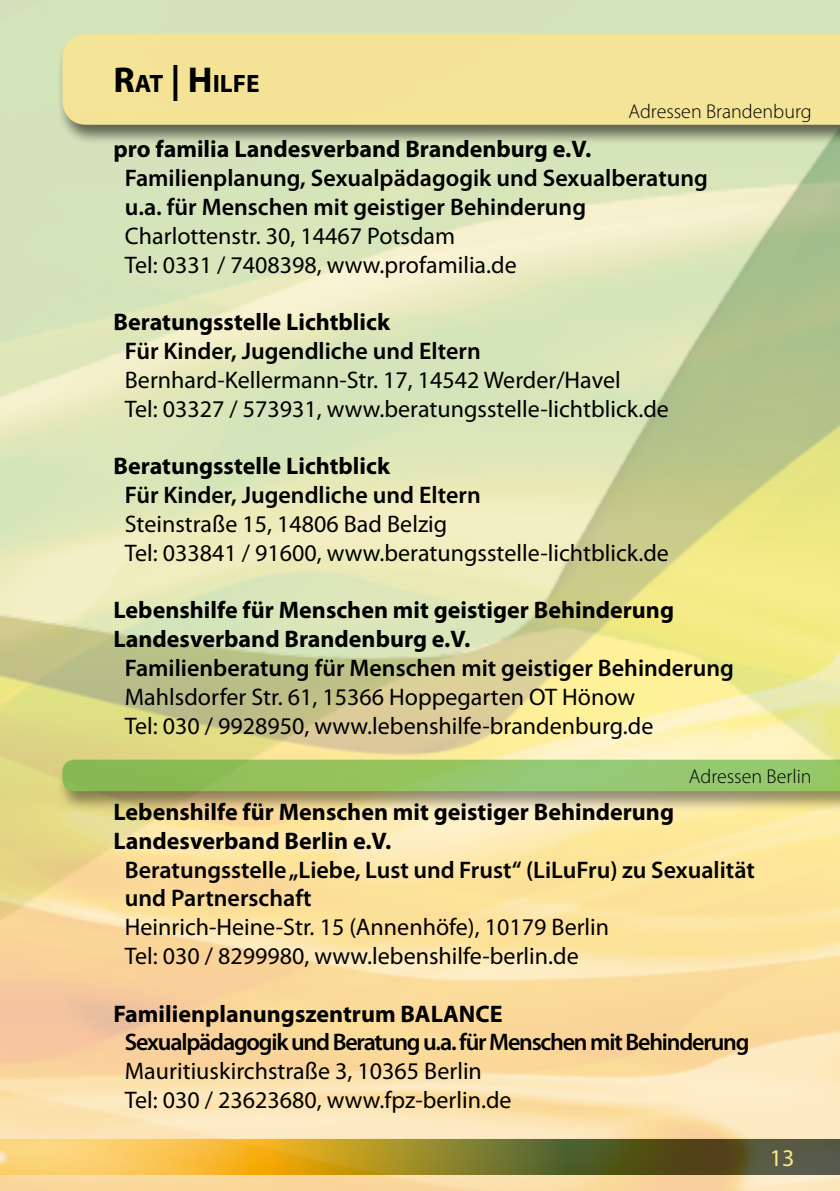
<style>
.page{position:relative;width:840px;height:1191px;background:#fff}
.page>*{position:absolute;margin:0;border:0;box-sizing:border-box;transform-origin:0 0}
.Überschriften2{font:700 25.2px "Myriad Pro";color:#000}
.t1{font:24px "Myriad Pro";color:#000}
.t2{font:600 24px/28.8px "Myriad Pro";color:#000}
.t3{font:700 24px "Myriad Pro";color:#000}
.t4{font:600 24px "Myriad Pro";letter-spacing:-.05em;color:#000}
.t5{font:24px "Myriad Pro";color:#ffe48c}
.t6{font:300 20px "Myriad Pro";color:#000}
.s1{font-size:36px}
</style>
<div class="page">
<img style="left:0;top:67px;width:839px;height:1124px">
<div style="left:58px;top:34px;width:781px;height:112px;background:#000;opacity:.75"></div>
<div style="left:62px;top:34px;width:777px;height:91px;background:#f4e497"></div>
<div style="left:58px;top:759px;width:781px;height:52px;background:#000;opacity:.75"></div>
<svg style="left:62px;top:759px;width:777px;height:32px;background:#95c365"></svg>
<p class="Überschriften2" style="left:113px;top:67px;width:147px"><span class="s1">R</span>at <span class="s1">| H</span>ilfe</p>
<p class="t6" style="left:628px;top:99px;width:184px">Adressen Brandenburg</p>
<p class="t3" style="left:113px;top:134px;width:479px">pro familia Landesverband Brandenburg e.V.</p>
<p class="t2" style="left:125px;top:163px;width:584px">Familienplanung, Sexualpädagogik und Sexualberatung</p>
<p class="t2" style="left:125px;top:192px;width:462px">u.a. für Menschen mit geistiger Behinderung</p>
<p class="t1" style="left:125px;top:221px;width:331px">Charlottenstr. 30, 14467 Potsdam</p>
<p class="t1" style="left:125px;top:250px;width:393px">Tel: 0331 / 7408398, www.profamilia.de</p>
<p class="t3" style="left:113px;top:306px;width:278px">Beratungsstelle Lichtblick</p>
<p class="t2" style="left:125px;top:336px;width:357px">Für Kinder, Jugendliche und Eltern</p>
<p class="t1" style="left:125px;top:365px;width:497px">Bernhard-Kellermann-Str. 17, 14542 Werder/Havel</p>
<p class="t1" style="left:125px;top:394px;width:545px">Tel: 03327 / 573931, www.beratungsstelle-lichtblick.de</p>
<p class="t3" style="left:113px;top:450px;width:278px">Beratungsstelle Lichtblick</p>
<p class="t2" style="left:125px;top:480px;width:357px">Für Kinder, Jugendliche und Eltern</p>
<p class="t1" style="left:125px;top:509px;width:324px">Steinstraße 15, 14806 Bad Belzig</p>
<p class="t1" style="left:125px;top:538px;width:545px">Tel: 033841 / 91600, www.beratungsstelle-lichtblick.de</p>
<p class="t3" style="left:113px;top:594px;width:561px">Lebenshilfe für Menschen mit geistiger Behinderung</p>
<p class="t3" style="left:113px;top:623px;width:358px">Landesverband Brandenburg e.V.</p>
<p class="t2" style="left:125px;top:653px;width:610px">Familienberatung für Menschen mit geistiger Behinderung</p>
<p class="t1" style="left:125px;top:682px;width:511px">Mahlsdorfer Str. 61, 15366 Hoppegarten OT Hönow</p>
<p class="t1" style="left:125px;top:710px;width:529px">Tel: 030 / 9928950, www.lebenshilfe-brandenburg.de</p>
<p class="t6" style="left:688px;top:764px;width:124px">Adressen Berlin</p>
<p class="t3" style="left:113px;top:796px;width:561px">Lebenshilfe für Menschen mit geistiger Behinderung</p>
<p class="t3" style="left:113px;top:825px;width:279px">Landesverband Berlin e.V.</p>
<p class="t2" style="left:125px;top:854px;width:631px">Beratungsstelle „Liebe, Lust und Frust“ (LiLuFru) zu Sexualität und Partnerschaft</p>
<p class="t1" style="left:125px;top:912px;width:485px">Heinrich-Heine-Str. 15 (Annenhöfe), 10179 Berlin</p>
<p class="t1" style="left:125px;top:941px;width:455px">Tel: 030 / 8299980, www.lebenshilfe-berlin.de</p>
<p class="t3" style="left:113px;top:998px;width:390px">Familienplanungszentrum BALANCE</p>
<p class="t4" style="left:125px;top:1027px;width:625px">Sexualpädagogik und Beratung u.a. für Menschen mit Behinderung</p>
<p class="t1" style="left:125px;top:1056px;width:358px">Mauritiuskirchstraße 3, 10365 Berlin</p>
<p class="t1" style="left:125px;top:1085px;width:388px">Tel: 030 / 23623680, www.fpz-berlin.de</p>
<p class="t5" style="left:769px;top:1142px;width:26px">13</p>
</div>
